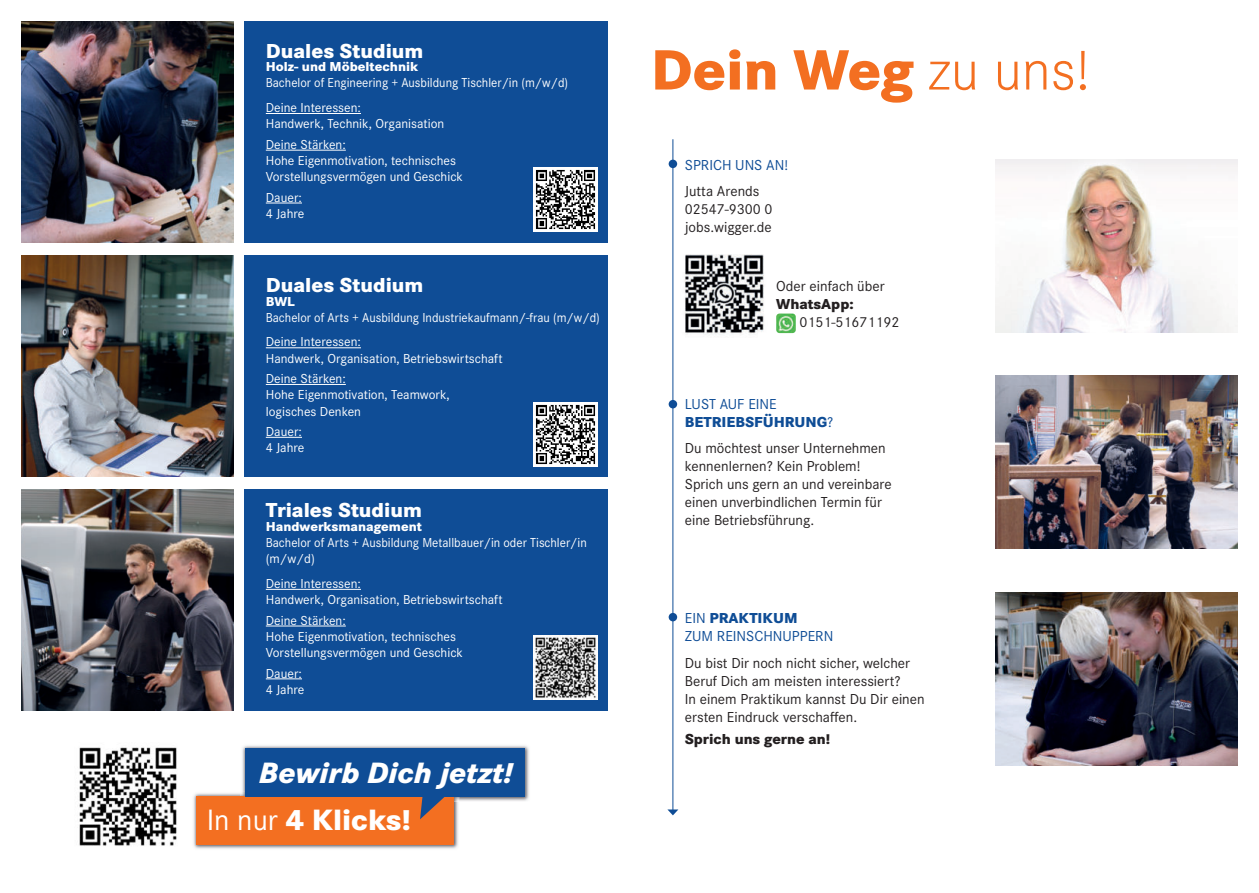
<style>
.page{position:relative;width:1259px;height:893px;background:#fff}
.page>*{position:absolute;margin:0;border:0;box-sizing:border-box;transform-origin:0 0}
.t1{font:800 58.8px "Corporate S";color:#f36f21}
.t2{font:italic 800 30.6px "Corporate S";color:#fff}
.t3{font:800 30.6px "Corporate S";color:#fff}
.t4{font:800 21px "Corporate S";color:#fff}
.t5{font:15px/18px "Corporate S";color:#231f20}
.t6{font:15px/18px "Corporate S";color:#0f4d96}
.t7{font:800 15px/18px "Corporate S";color:#0f4d96}
.t8{font:800 15px "Corporate S";color:#231f20}
.t9{font:13.5px/16.2px "Corporate S";color:#fff}
.t10{font:13.5px/24.8px "Corporate S";color:#fff;scale:.95 1}
.t11{font:800 13.5px "Corporate S";color:#fff}
.s1{font-weight:400}
.s2{font-weight:300}
.s3{font-weight:800}
</style>
<div class="page">
<div style="left:244px;top:21px;width:364px;height:221px;background:#0f4d96"></div>
<div style="left:244px;top:256px;width:364px;height:221px;background:#0f4d96"></div>
<div style="left:244px;top:489px;width:364px;height:221px;background:#0f4d96"></div>
<hr style="left:266px;top:113px;width:95px;height:1px;background:#fff">
<hr style="left:266px;top:150px;width:80px;height:1px;background:#fff">
<hr style="left:266px;top:203px;width:36px;height:1px;background:#fff">
<hr style="left:266px;top:347px;width:95px;height:1px;background:#fff">
<hr style="left:266px;top:384px;width:80px;height:1px;background:#fff">
<hr style="left:266px;top:437px;width:36px;height:1px;background:#fff">
<hr style="left:266px;top:589px;width:95px;height:1px;background:#fff">
<hr style="left:266px;top:626px;width:80px;height:1px;background:#fff">
<hr style="left:266px;top:678px;width:36px;height:1px;background:#fff">
<img style="left:21px;top:21px;width:213px;height:221px">
<img style="left:21px;top:256px;width:213px;height:221px">
<img style="left:21px;top:489px;width:213px;height:221px">
<img style="left:534px;top:402px;width:63px;height:64px">
<img style="left:534px;top:168px;width:63px;height:64px">
<img style="left:534px;top:636px;width:63px;height:63px">
<hr style="left:672px;top:139px;width:1px;height:671px;background:#0f4d96">
<svg style="left:667px;top:809px;width:11px;height:6px"></svg>
<div style="left:668px;top:400px;width:9px;height:8px;background:#0f4d96;border-radius:50%"></div>
<div style="left:668px;top:613px;width:9px;height:8px;background:#0f4d96;border-radius:50%"></div>
<div style="left:668px;top:160px;width:9px;height:8px;background:#0f4d96;border-radius:50%"></div>
<img style="left:776px;top:314px;width:20px;height:19px">
<img style="left:684px;top:254px;width:80px;height:81px">
<img style="left:995px;top:159px;width:242px;height:174px">
<img style="left:995px;top:375px;width:242px;height:174px">
<img style="left:995px;top:592px;width:242px;height:173px">
<img style="left:242px;top:745px;width:287px;height:56px">
<img style="left:193px;top:793px;width:265px;height:56px">
<img style="left:241px;top:792px;width:218px;height:10px">
<div style="left:196px;top:796px;width:257px;height:49px;background:#f36f21"></div>
<svg style="left:420px;top:796px;width:25px;height:23px"></svg>
<div style="left:245px;top:748px;width:280px;height:48px;background:#0f4d96"></div>
<img style="left:79px;top:747px;width:98px;height:99px">
<h3 class="t4" style="left:266px;top:39px;width:159px">Duales Studium</h3>
<p class="t11" style="left:266px;top:59px;width:154px">Holz- und Möbeltechnik</p>
<p class="t10" style="left:266px;top:71px;width:320px">Bachelor of Engineering + Ausbildung Tischler/in (m/w/d)<br>Deine Interessen:</p>
<p class="t9" style="left:266px;top:114px;width:180px;line-height:20.4px">Handwerk, Technik, Organisation<br>Deine Stärken:</p>
<p class="t9" style="left:266px;top:153px;width:199px">Hohe Eigenmotivation, technisches<br>Vorstellungsvermögen und Geschick</p>
<p class="t9" style="left:266px;top:189px;width:40px">Dauer:<br>4 Jahre</p>
<h3 class="t4" style="left:266px;top:273px;width:159px">Duales Studium</h3>
<p class="t11" style="left:266px;top:294px;width:30px">BWL</p>
<p class="t10" style="left:266px;top:305px;width:353px">Bachelor of Arts + Ausbildung Industriekaufmann/-frau (m/w/d)<br>Deine Interessen:</p>
<p class="t9" style="left:266px;top:348px;width:238px;line-height:20.4px">Handwerk, Organisation, Betriebswirtschaft<br>Deine Stärken:</p>
<p class="t9" style="left:266px;top:387px;width:185px">Hohe Eigenmotivation, Teamwork, logisches Denken</p>
<p class="t9" style="left:266px;top:423px;width:40px">Dauer:<br>4 Jahre</p>
<h3 class="t4" style="left:266px;top:499px;width:158px">Triales Studium</h3>
<p class="t11" style="left:266px;top:519px;width:157px">Handwerksmanagement</p>
<p class="t10" style="left:266px;top:535px;width:339px;line-height:16.2px">Bachelor of Arts + Ausbildung Metallbauer/in oder Tischler/in (m/w/d)</p>
<p class="t9" style="left:266px;top:575px;width:238px">Deine Interessen:<br>Handwerk, Organisation, Betriebswirtschaft</p>
<p class="t9" style="left:266px;top:612px;width:199px">Deine Stärken:<br>Hohe Eigenmotivation, technisches<br>Vorstellungsvermögen und Geschick</p>
<p class="t9" style="left:266px;top:665px;width:40px">Dauer:<br>4 Jahre</p>
<h2 class="t2" style="left:259px;top:762px;width:256px">Bewirb Dich jetzt!</h2>
<h2 class="t3" style="left:207px;top:802px;width:205px"><span class="s1">In nur</span> 4 Klicks!</h2>
<h1 class="t1" style="left:651px;top:38px;width:441px">Dein Weg <span class="s2">zu uns!</span></h1>
<p class="t6" style="left:685px;top:156px;width:105px">SPRICH UNS AN!</p>
<p class="t5" style="left:685px;top:182px;width:89px">Jutta Arends<br>02547-9300 0 jobs.wigger.de</p>
<p class="t5" style="left:776px;top:277px;width:110px">Oder einfach über</p>
<p class="t8" style="left:776px;top:295px;width:79px">WhatsApp:</p>
<p class="t5" style="left:799px;top:313px;width:102px">0151-51671192</p>
<p class="t7" style="left:685px;top:395px;width:150px"><span class="s1">LUST AUF EINE<br></span>BETRIEBSFÜHRUNG<span class="s1">?</span></p>
<p class="t5" style="left:685px;top:439px;width:208px">Du möchtest unser Unternehmen kennenlernen? Kein Problem!<br>Sprich uns gern an und vereinbare einen unverbindlichen Termin für eine Betriebsführung.</p>
<p class="t6" style="left:685px;top:609px;width:150px">EIN <span class="s3">PRAKTIKUM<br></span>ZUM REINSCHNUPPERN</p>
<p class="t5" style="left:685px;top:654px;width:241px">Du bist Dir noch nicht sicher, welcher Beruf Dich am meisten interessiert?<br>In einem Praktikum kannst Du Dir einen ersten Eindruck verschaffen.</p>
<p class="t8" style="left:685px;top:731px;width:147px">Sprich uns gerne an!</p>
</div>
